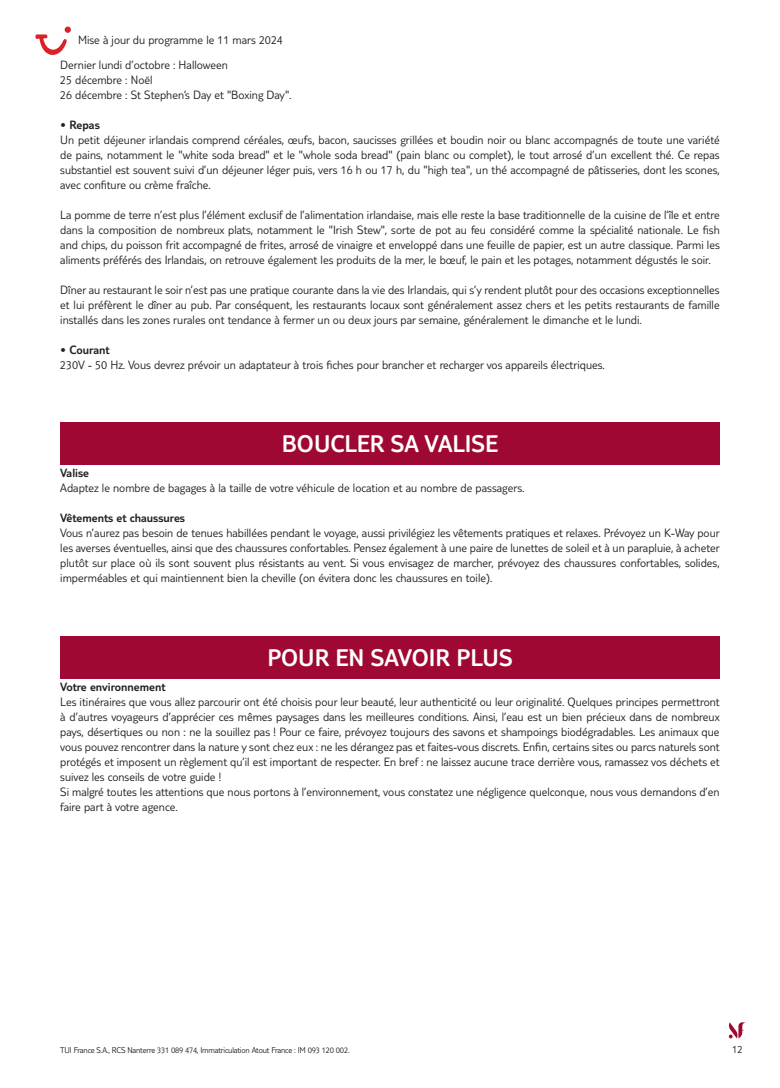
<style>
.page{position:relative;width:780px;height:1088px;background:#fff}
.page>*{position:absolute;margin:0;border:0;box-sizing:border-box;transform-origin:0 0}
.t1{font:300 25px "TUI Type";color:#fff}
.t2{font:300 12.5px/15px "TUI Type";color:#231f20}
.t3{font:300 12.5px "TUI Type";color:#231f20}
.t4{font:300 11.25px "TUI Type";color:#231f20}
.t5{font:300 8.75px "TUI Type";letter-spacing:-.02em;color:#231f20}
.s1{font-style:inherit}
</style>
<div class="page">
<svg style="left:728px;top:1022px;width:18px;height:16px"></svg>
<div style="left:60px;top:423px;width:659px;height:42px;background:#9e0832"></div>
<div style="left:60px;top:636px;width:659px;height:43px;background:#9e0832"></div>
<svg style="left:35px;top:27px;width:36px;height:28px"></svg>
<p class="t2" style="left:78px;top:32px;width:206px">Mise à jour du programme le 11 mars 2024</p>
<p class="t2" style="left:60px;top:57px;width:233px">Dernier lundi d’octobre : Halloween<br>25 décembre : Noël<br>26 décembre : St Stephen’s Day et "Boxing Day".</p>
<p class="t2" style="left:60px;top:117px;width:661px">• <span class="s1">Repas<br></span>Un petit déjeuner irlandais comprend céréales, œufs, bacon, saucisses grillées et boudin noir ou blanc accompagnés de toute une variété de pains, notamment le "white soda bread" et le "whole soda bread" (pain blanc ou complet), le tout arrosé d’un excellent thé. Ce repas substantiel est souvent suivi d’un déjeuner léger puis, vers 16 h ou 17 h, du "high tea", un thé accompagné de pâtisseries, dont les scones, avec confiture ou crème fraîche.</p>
<p class="t2" style="left:60px;top:207px;width:661px;text-align:justify">La pomme de terre n’est plus l’élément exclusif de l’alimentation irlandaise, mais elle reste la base traditionnelle de la cuisine de l’île et entre dans la composition de nombreux plats, notamment le "Irish Stew", sorte de pot au feu considéré comme la spécialité nationale. Le fish and chips, du poisson frit accompagné de frites, arrosé de vinaigre et enveloppé dans une feuille de papier, est un autre classique. Parmi les aliments préférés des Irlandais, on retrouve également les produits de la mer, le bœuf, le pain et les potages, notamment dégustés le soir.</p>
<p class="t2" style="left:60px;top:282px;width:661px;text-align:justify">Dîner au restaurant le soir n’est pas une pratique courante dans la vie des Irlandais, qui s’y rendent plutôt pour des occasions exceptionnelles et lui préfèrent le dîner au pub. Par conséquent, les restaurants locaux sont généralement assez chers et les petits restaurants de famille installés dans les zones rurales ont tendance à fermer un ou deux jours par semaine, généralement le dimanche et le lundi.</p>
<p class="t2" style="left:60px;top:342px;width:546px">• <span class="s1">Courant<br></span>230V - 50 Hz. Vous devrez prévoir un adaptateur à trois fiches pour brancher et recharger vos appareils électriques.</p>
<h1 class="t1" style="left:282px;top:430px;width:218px">BOUCLER SA VALISE</h1>
<p class="t3" style="left:60px;top:466px;width:30px">Valise</p>
<p class="t2" style="left:60px;top:480px;width:465px">Adaptez le nombre de bagages à la taille de votre véhicule de location et au nombre de passagers.</p>
<p class="t3" style="left:60px;top:511px;width:126px">Vêtements et chaussures</p>
<p class="t2" style="left:60px;top:525px;width:661px;text-align:justify">Vous n’aurez pas besoin de tenues habillées pendant le voyage, aussi privilégiez les vêtements pratiques et relaxes. Prévoyez un K-Way pour les averses éventuelles, ainsi que des chaussures confortables. Pensez également à une paire de lunettes de soleil et à un parapluie, à acheter plutôt sur place où ils sont souvent plus résistants au vent. Si vous envisagez de marcher, prévoyez des chaussures confortables, solides, imperméables et qui maintiennent bien la cheville (on évitera donc les chaussures en toile).</p>
<h1 class="t1" style="left:267px;top:643px;width:247px">POUR EN SAVOIR PLUS</h1>
<p class="t3" style="left:60px;top:679px;width:107px">Votre environnement</p>
<p class="t2" style="left:60px;top:694px;width:661px">Les itinéraires que vous allez parcourir ont été choisis pour leur beauté, leur authenticité ou leur originalité. Quelques principes permettront à d’autres voyageurs d’apprécier ces mêmes paysages dans les meilleures conditions. Ainsi, l’eau est un bien précieux dans de nombreux pays, désertiques ou non : ne la souillez pas ! Pour ce faire, prévoyez toujours des savons et shampoings biodégradables. Les animaux que vous pouvez rencontrer dans la nature y sont chez eux : ne les dérangez pas et faites-vous discrets. Enfin, certains sites ou parcs naturels sont protégés et imposent un règlement qu’il est important de respecter. En bref : ne laissez aucune trace derrière vous, ramassez vos déchets et suivez les conseils de votre guide !<br>Si malgré toutes les attentions que nous portons à l’environnement, vous constatez une négligence quelconque, nous vous demandons d’en faire part à votre agence.</p>
<p class="t5" style="left:60px;top:1045px;width:291px">TUI France S.A., RCS Nanterre 331 089 474, Immatriculation Atout France : IM 093 120 002.</p>
<p class="t4" style="left:732px;top:1042px;width:12px">12</p>
</div>
